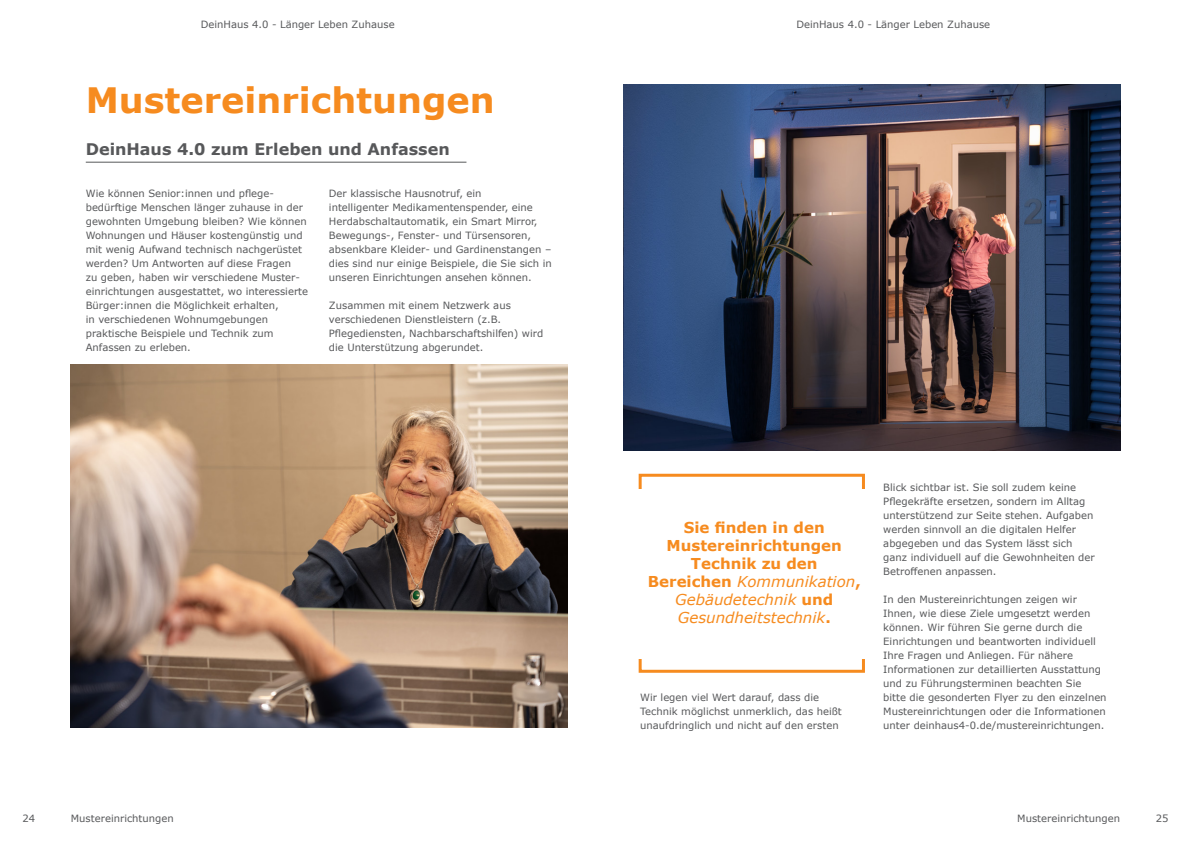
<style>
.page{position:relative;width:1191px;height:842px;background:#fff}
.page>*{position:absolute;margin:0;border:0;box-sizing:border-box;transform-origin:0 0}
.t1{font:700 35px "Verdana";color:#f68b1f}
.t2{font:700 16px "Verdana";color:#57585a}
.t3{font:700 15px/18px "Verdana";color:#f68b1f;text-align:center}
.t4{font:10px/14px "Verdana";color:#57585a}
.s1{font-weight:400;font-style:italic}
</style>
<div class="page">
<hr style="left:86px;top:162px;width:380px;height:1px;background:#57585a">
<img style="left:71px;top:365px;width:496px;height:362px">
<img style="left:624px;top:85px;width:496px;height:365px">
<div style="left:638px;top:474px;width:227px;height:199px;background:#fff;border:3px solid #f68b1f"></div>
<div style="left:630px;top:489px;width:248px;height:170px;background:#fff"></div>
<p class="t4" style="left:201px;top:17px;width:195px">DeinHaus 4.0 - Länger Leben Zuhause</p>
<p class="t4" style="left:796px;top:17px;width:195px">DeinHaus 4.0 - Länger Leben Zuhause</p>
<h1 class="t1" style="left:86px;top:75px;width:410px">Mustereinrichtungen</h1>
<h2 class="t2" style="left:86px;top:138px;width:365px">DeinHaus 4.0 zum Erleben und Anfassen</h2>
<p class="t4" style="left:86px;top:186px;width:224px">Wie können Senior:innen und pflege&shy;bedürftige Menschen länger zuhause in der gewohnten Umgebung bleiben? Wie können Wohnungen und Häuser kostengünstig und mit wenig Aufwand technisch nachgerüstet werden? Um Antworten auf diese Fragen<br>zu geben, haben wir verschiedene Muster&shy;einrichtungen ausgestattet, wo interessierte Bürger:innen die Möglichkeit erhalten,<br>in verschiedenen Wohnumgebungen praktische Beispiele und Technik zum Anfassen zu erleben.</p>
<p class="t4" style="left:329px;top:186px;width:224px">Der klassische Hausnotruf, ein<br>intelligenter Medikamentenspender, eine Herdabschaltautomatik, ein Smart Mirror, Bewegungs-, Fenster- und Türsensoren, absenkbare Kleider- und Gardinenstangen – dies sind nur einige Beispiele, die Sie sich in unseren Einrichtungen ansehen können.</p>
<p class="t4" style="left:329px;top:298px;width:216px">Zusammen mit einem Netzwerk aus verschiedenen Dienstleistern (z.B.<br>Pflegediensten, Nachbarschaftshilfen) wird die Unterstützung abgerundet.</p>
<h3 class="t3" style="left:648px;top:519px;width:214px">Sie finden in den<br>Mustereinrichtungen<br>Technik zu den<br>Bereichen <span class="s1">Kommunikation</span>,<br><span class="s1">Gebäudetechnik</span> und<br><span class="s1">Gesundheitstechnik</span>.</h3>
<p class="t4" style="left:640px;top:690px;width:203px">Wir legen viel Wert darauf, dass die<br>Technik möglichst unmerklich, das heißt unaufdringlich und nicht auf den ersten</p>
<p class="t4" style="left:883px;top:480px;width:213px">Blick sichtbar ist. Sie soll zudem keine Pflegekräfte ersetzen, sondern im Alltag unterstützend zur Seite stehen. Aufgaben werden sinnvoll an die digitalen Helfer abgegeben und das System lässt sich ganz individuell auf die Gewohnheiten der Betroffenen anpassen.</p>
<p class="t4" style="left:883px;top:592px;width:225px">In den Mustereinrichtungen zeigen wir Ihnen, wie diese Ziele umgesetzt werden können. Wir führen Sie gerne durch die Einrichtungen und beantworten individuell Ihre Fragen und Anliegen. Für nähere Informationen zur detaillierten Ausstattung und zu Führungsterminen beachten Sie bitte die gesonderten Flyer zu den einzelnen Mustereinrichtungen oder die Informationen unter deinhaus4-0.de/mustereinrichtungen.</p>
<p class="t4" style="left:22px;top:811px;width:14px">24</p>
<p class="t4" style="left:71px;top:811px;width:104px">Mustereinrichtungen</p>
<p class="t4" style="left:1017px;top:811px;width:104px">Mustereinrichtungen</p>
<p class="t4" style="left:1155px;top:811px;width:14px">25</p>
</div>
